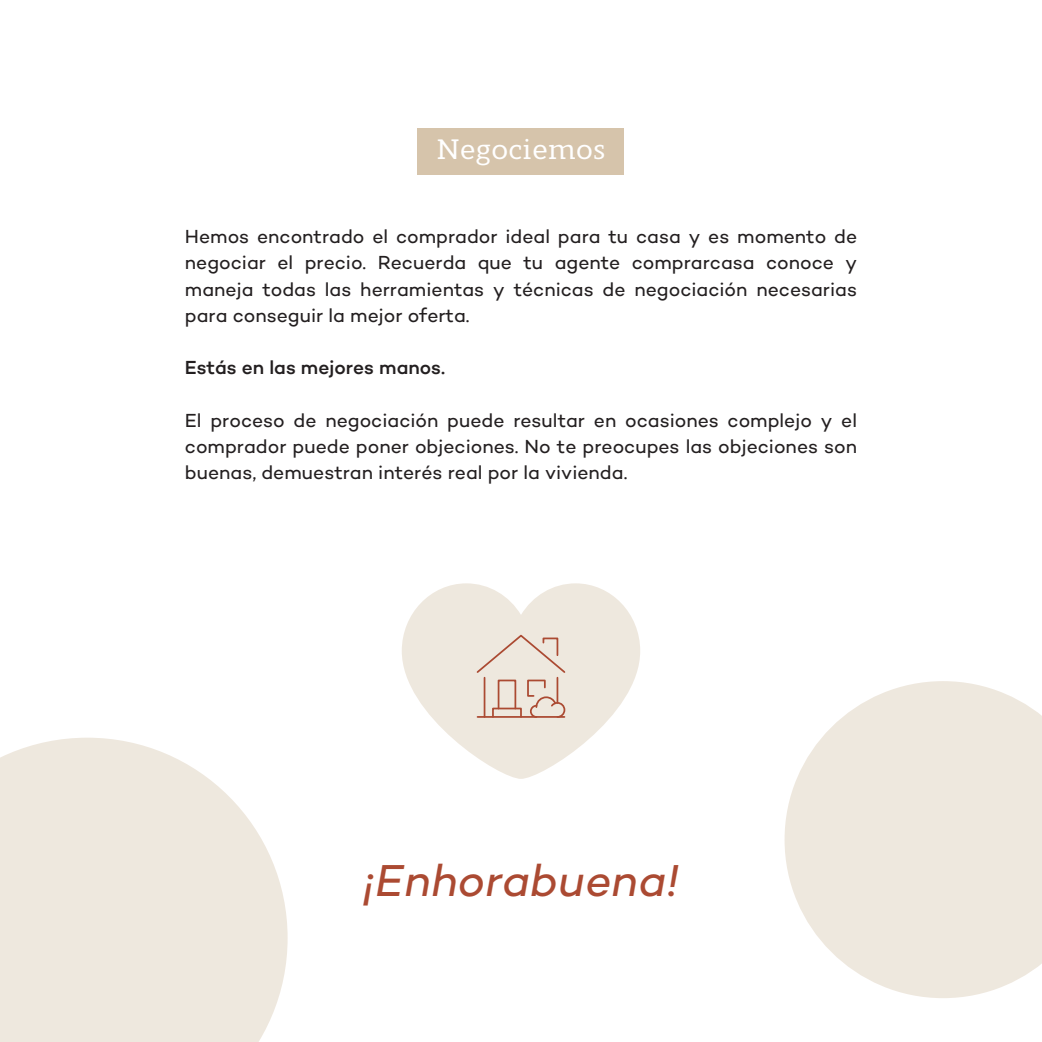
<style>
.page{position:relative;width:1042px;height:1042px;background:#fff}
.page>*{position:absolute;margin:0;border:0;box-sizing:border-box;transform-origin:0 0}
.t1{font:italic 45.5px "Campton";color:#ab4a32}
.t2{font:500 28px "Modum";color:#fff}
.t3{font:19.25px/26.2px "Campton";color:#231f20;text-align:justify}
.t4{font:500 19.25px "Campton";color:#231f20}
</style>
<div class="page">
<div style="left:417px;top:128px;width:207px;height:46px;background:#d6c4ab"></div>
<svg style="left:0;top:737px;width:288px;height:305px;fill:#eee8de"></svg>
<svg style="left:784px;top:681px;width:258px;height:317px;fill:#eee8de"></svg>
<svg style="left:402px;top:583px;width:238px;height:196px;fill:#eee8de"></svg>
<svg style="left:475px;top:633px;width:92px;height:85px"></svg>
<h2 class="t2" style="left:436px;top:128px;width:170px">Negociemos</h2>
<p class="t3" style="left:185px;top:223px;width:674px">Hemos encontrado el comprador ideal para tu casa y es momento de negociar el precio. Recuerda que tu agente comprarcasa conoce y maneja todas las herramientas y técnicas de negociación necesarias para conseguir la mejor oferta.</p>
<p class="t4" style="left:185px;top:356px;width:262px">Estás en las mejores manos.</p>
<p class="t3" style="left:185px;top:407px;width:674px">El proceso de negociación puede resultar en ocasiones complejo y el comprador puede poner objeciones. No te preocupes las objeciones son buenas, demuestran interés real por la vivienda.</p>
<h1 class="t1" style="left:363px;top:851px;width:317px">¡Enhorabuena!</h1>
</div>
